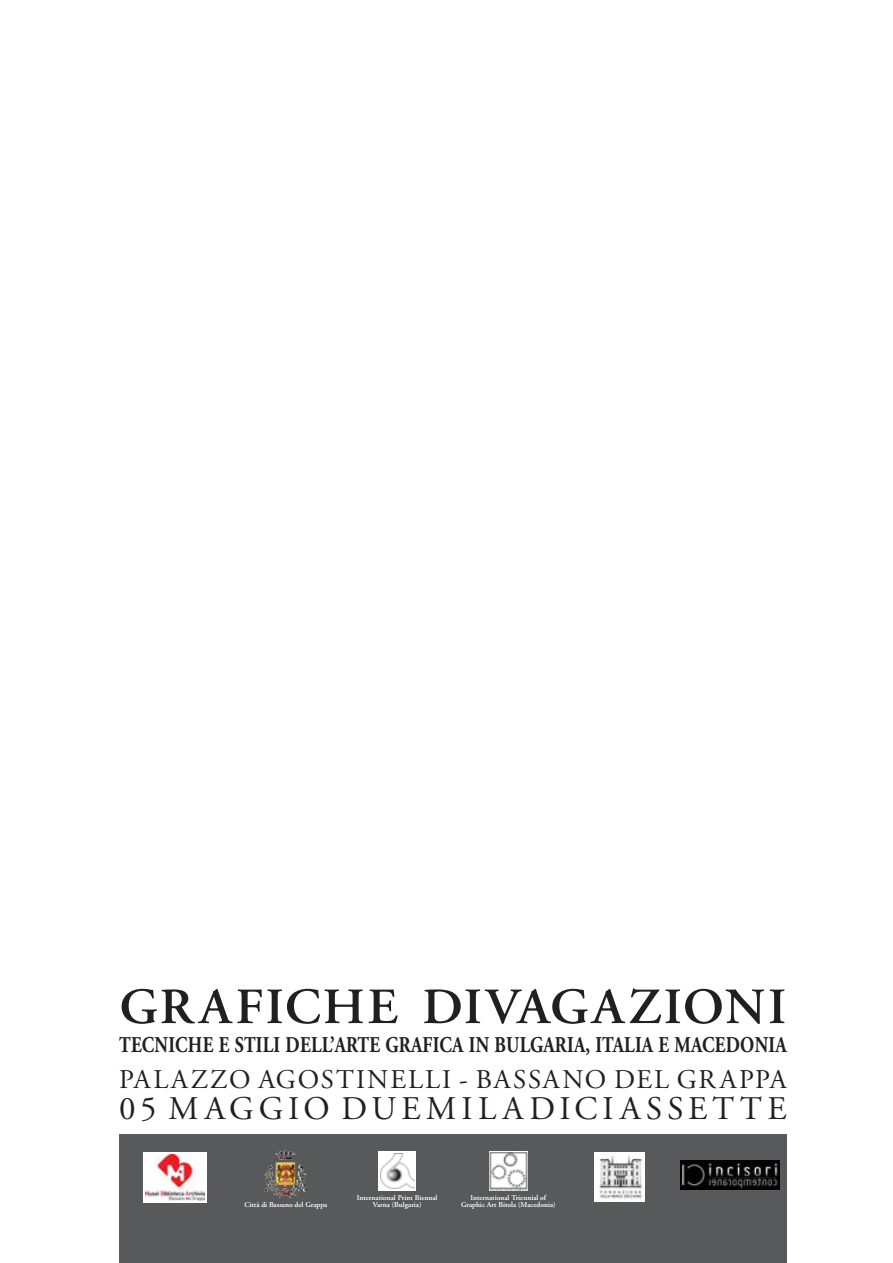
<style>
.page{position:relative;width:893px;height:1263px;background:#fff}
.page>*{position:absolute;margin:0;border:0;box-sizing:border-box;transform-origin:0 0}
.t1{font:600 50.7px "Adobe Garamond Pro";letter-spacing:.04em;color:#231f20}
.t2{font:33px "Adobe Garamond Pro";letter-spacing:.155em;color:#231f20}
.t3{font:27px "Adobe Garamond Regular SC";letter-spacing:.07em;color:#231f20}
.t4{font:700 22.5px "Adobe Garamond Pro";letter-spacing:.015em;color:#231f20;scale:.8 1}
.t5{font:600 7.5px/7.5px "Adobe Garamond Pro";color:#fff;text-align:center}
</style>
<div class="page">
<div style="left:119px;top:1135px;width:668px;height:128px;background:#58595b"></div>
<img style="left:595px;top:1152px;width:50px;height:50px">
<img style="left:680px;top:1160px;width:100px;height:29px">
<div style="left:143px;top:1152px;width:63px;height:51px;background:#fff"></div>
<img style="left:145px;top:1155px;width:59px;height:45px">
<svg style="left:289px;top:1151px;width:7px;height:8px"></svg>
<svg style="left:489px;top:1190px;width:38px;height:1px"></svg>
<img style="left:489px;top:1151px;width:38px;height:39px">
<div style="left:378px;top:1151px;width:38px;height:40px;background:#fff"></div>
<img style="left:380px;top:1153px;width:34px;height:36px">
<h1 class="t1" style="left:119px;top:986px;width:668px">GRAFICHE DIVAGAZIONI</h1>
<h3 class="t4" style="left:119px;top:1035px;width:836px">TECNICHE E STILI DELL’ARTE GRAFICA IN BULGARIA, ITALIA E MACEDONIA</h3>
<h3 class="t3" style="left:119px;top:1068px;width:669px">PALAZZO AGOSTINELLI - BASSANO DEL GRAPPA</h3>
<h2 class="t2" style="left:119px;top:1095px;width:669px">05 MAGGIO DUEMILADICIASSETTE</h2>
<p class="t5" style="left:244px;top:1202px;width:84px">Città di Bassano del Grappa</p>
<p class="t5" style="left:461px;top:1194px;width:96px">International Triennial of<br>Graphic Art Bitola (Macedonia)</p>
<p class="t5" style="left:357px;top:1194px;width:82px">International Print Biennal<br>Varna (Bulgaria)</p>
</div>
